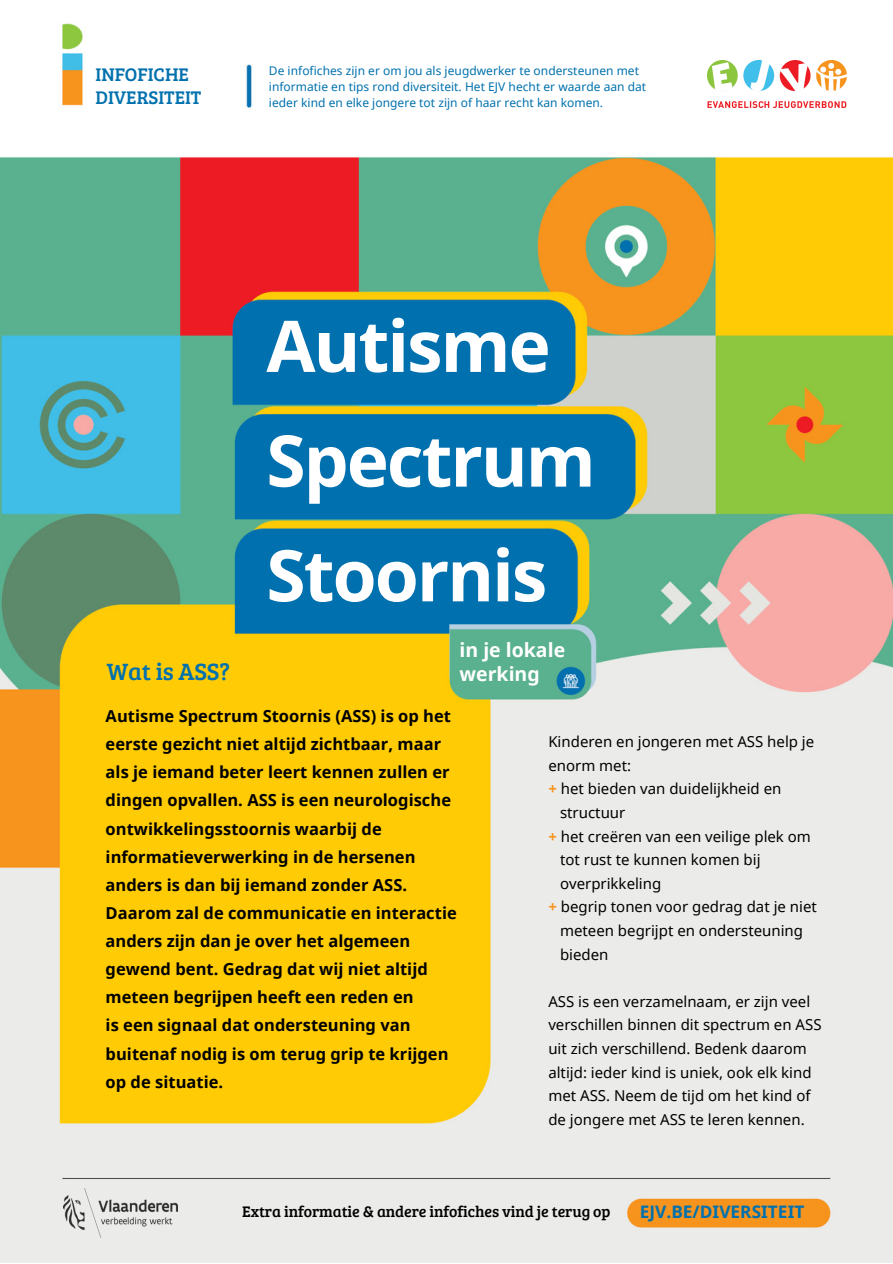
<style>
.page{position:relative;width:893px;height:1264px;background:#fff}
.page>*{position:absolute;margin:0;border:0;box-sizing:border-box;transform-origin:0 0}
.t1{font:700 71.25px/114.6px "Noto Sans";letter-spacing:-.03em;color:#fff}
.t2{font:24.3px "Bree Serif";letter-spacing:-.005em;color:#0071ae}
.t3{font:700 19.5px/23.5px "Noto Sans";color:#fff}
.t4{font:18.9px/23px "Bree Serif";color:#0071ae}
.t5{font:700 17.25px "Noto Sans";color:#0071ae}
.t6{font:700 16.5px/28px "Noto Sans";color:#000}
.t7{font:15.75px "Bree Serif";letter-spacing:-.005em;color:#000}
.t8{font:15px/23.5px "Noto Sans";color:#000}
.t9{font:12px/16px "Noto Sans";letter-spacing:.005em;color:#0071ae}
.s1{font-weight:700;color:#f7941e}
</style>
<div class="page">
<img style="left:0;top:23px;width:892px;height:1239px">
<img style="left:63px;top:1188px;width:115px;height:48px">
<img style="left:707px;top:60px;width:139px;height:48px">
<p class="t4" style="left:96px;top:62px;width:107px">INFOFICHE<br>DIVERSITEIT</p>
<p class="t9" style="left:269px;top:62px;width:379px">De infofiches zijn er om jou als jeugdwerker te ondersteunen met informatie en tips rond diversiteit. Het EJV hecht er waarde aan dat ieder kind en elke jongere tot zijn of haar recht kan komen.</p>
<h2 class="t2" style="left:107px;top:654px;width:125px">Wat is ASS?</h2>
<h1 class="t1" style="left:266px;top:287px;width:331px">Autisme<br>Spectrum<br>Stoornis</h1>
<p class="t3" style="left:459px;top:638px;width:107px">in je lokale werking</p>
<p class="t6" style="left:106px;top:701px;width:352px">Autisme Spectrum Stoornis (ASS) is op het eerste gezicht niet altijd zichtbaar, maar als je iemand beter leert kennen zullen er dingen opvallen. ASS is een neurologische ontwikkelingsstoornis waarbij de informatieverwerking in de hersenen anders is dan bij iemand zonder ASS.<br>Daarom zal de communicatie en interactie anders zijn dan je over het algemeen gewend bent. Gedrag dat wij niet altijd meteen begrijpen heeft een reden en<br>is een signaal dat ondersteuning van buitenaf nodig is om terug grip te krijgen op de situatie.</p>
<p class="t8" style="left:548px;top:729px;width:267px">Kinderen en jongeren met ASS help je</p>
<p class="t8" style="left:548px;top:753px;width:84px">enorm met:</p>
<p class="t8" style="left:548px;top:776px;width:234px"><span class="s1">+</span> het bieden van duidelijkheid en</p>
<p class="t8" style="left:560px;top:800px;width:67px">structuur</p>
<p class="t8" style="left:548px;top:824px;width:264px"><span class="s1">+</span> het creëren van een veilige plek om</p>
<p class="t8" style="left:560px;top:847px;width:202px">tot rust te kunnen komen bij</p>
<p class="t8" style="left:560px;top:871px;width:103px">overprikkeling</p>
<p class="t8" style="left:548px;top:894px;width:270px"><span class="s1">+</span> begrip tonen voor gedrag dat je niet</p>
<p class="t8" style="left:560px;top:918px;width:244px">meteen begrijpt en ondersteuning</p>
<p class="t8" style="left:560px;top:942px;width:50px">bieden</p>
<p class="t8" style="left:548px;top:989px;width:275px">ASS is een verzamelnaam, er zijn veel verschillen binnen dit spectrum en ASS uit zich verschillend. Bedenk daarom altijd: ieder kind is uniek, ook elk kind met ASS. Neem de tijd om het kind of de jongere met ASS te leren kennen.</p>
<p class="t7" style="left:242px;top:1199px;width:370px">Extra informatie &amp; andere infofiches vind je terug op</p>
<p class="t5" style="left:639px;top:1199px;width:166px">EJV.BE/DIVERSITEIT</p>
</div>
